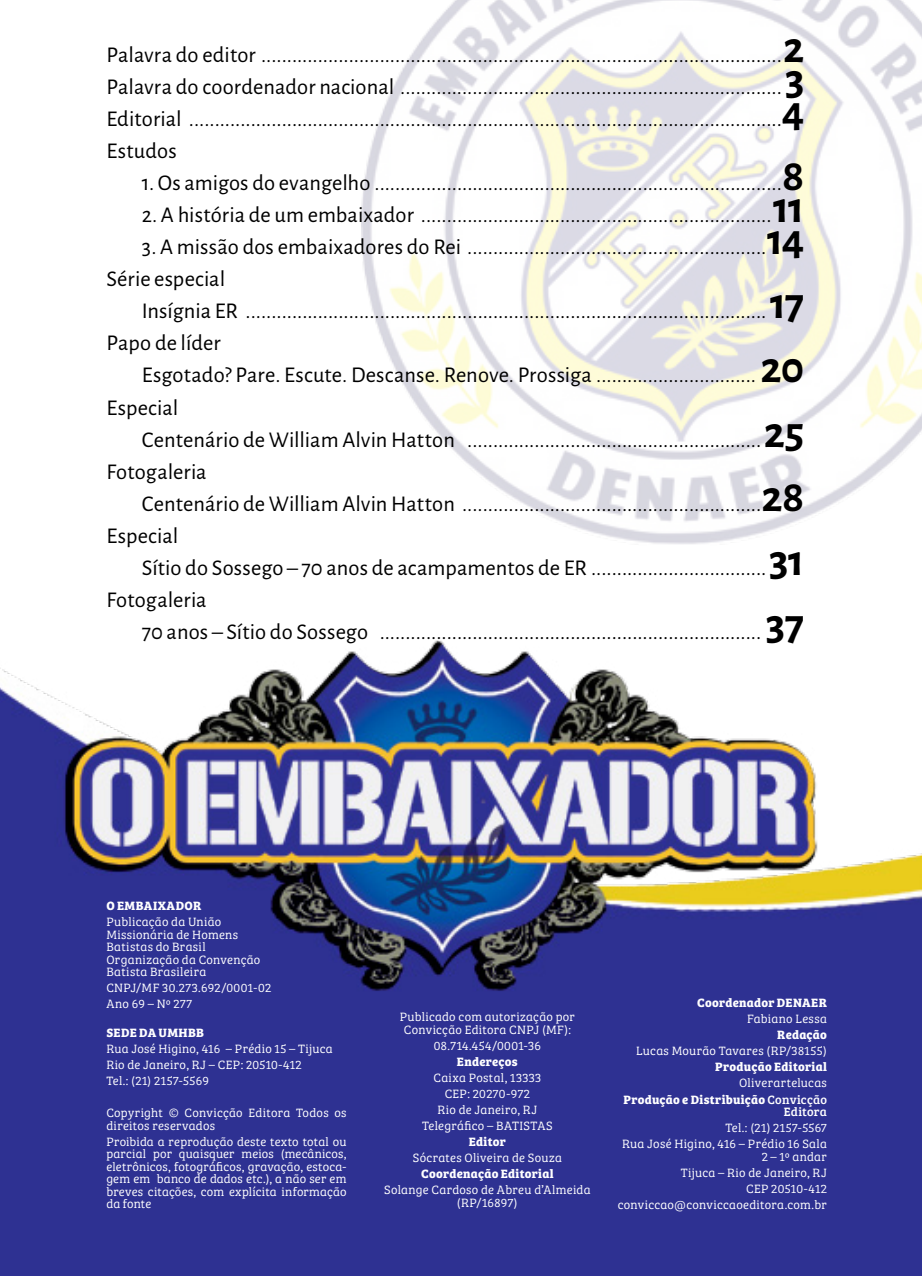
<style>
.page{position:relative;width:922px;height:1276px;background:#fff}
.page>*{position:absolute;margin:0;border:0;box-sizing:border-box;transform-origin:0 0}
.t1{font:22.5px/32px "Alegreya Sans";letter-spacing:.005em;color:#000}
.t2{font:300 12.5px/12.5px "Bree Serif";letter-spacing:.02em;color:#fff}
.t3{font:700 12.5px/16px "Bree Serif";letter-spacing:.02em;color:#fff;text-align:right}
.t4{font:300 12.5px "Bree Serif";letter-spacing:.04em;color:#fff}
.t5{font:12.5px "Bree Serif";letter-spacing:.015em;color:#fff}
.s1{font-weight:700;font-size:45px}
.s2{font-weight:300}
.s3{font-weight:400}
</style>
<div class="page">
<img style="left:0;top:0;width:921px;height:1276px">
<p class="t1" style="left:106px;top:37px;width:699px;text-align:justify">Palavra do editor .....................................................................................................<span class="s1">2<br></span>Palavra do coordenador nacional ..........................................................................<span class="s1">3<br></span>Editorial ...................................................................................................................<span class="s1">4<br></span>Estudos</p>
<p class="t1" style="left:142px;top:166px;width:664px">1. Os amigos do evangelho ...............................................................................<span class="s1">8</span></p>
<p class="t1" style="left:142px;top:198px;width:664px">2. A história de um embaixador ....................................................................<span class="s1">11</span></p>
<p class="t1" style="left:106px;top:230px;width:699px;text-indent:35px">3. A missão dos embaixadores do Rei ..........................................................<span class="s1">14<br></span>Série especial</p>
<p class="t1" style="left:106px;top:294px;width:699px;text-indent:35px">Insígnia ER ..................................................................................................... <span class="s1">17<br></span>Papo de líder</p>
<p class="t1" style="left:106px;top:358px;width:699px;text-indent:35px">Esgotado? Pare. Escute. Descanse. Renove. Prossiga ............................... <span class="s1">20<br></span>Especial</p>
<p class="t1" style="left:106px;top:422px;width:699px;text-indent:35px">Centenário de William Alvin Hatton .........................................................<span class="s1">25<br></span>Fotogaleria</p>
<p class="t1" style="left:106px;top:486px;width:699px;text-indent:35px">Centenário de William Alvin Hatton ..........................................................<span class="s1">28<br></span>Especial</p>
<p class="t1" style="left:106px;top:551px;width:699px;text-indent:35px">Sítio do Sossego – 70 anos de acampamentos de ER ..................................<span class="s1">31<br></span>Fotogaleria</p>
<p class="t1" style="left:142px;top:615px;width:664px">70 anos – Sítio do Sossego .......................................................................... <span class="s1">37</span></p>
<p class="t3" style="left:106px;top:897px;width:96px">O EMBAIXADOR</p>
<p class="t2" style="left:106px;top:915px;width:155px">Publicação da União<br>Missionária de Homens<br>Batistas do Brasil<br>Organização da Convenção<br>Batista Brasileira</p>
<p class="t2" style="left:106px;top:979px;width:166px;line-height:16px">CNPJ/MF 30.273.692/0001-02<br>Ano 69 – Nº 277</p>
<p class="t3" style="left:106px;top:1023px;width:16px">Sede</p>
<p class="t3" style="left:139px;top:1023px;width:66px">da UMHBB</p>
<p class="t2" style="left:106px;top:1040px;width:228px;line-height:16px">Rua José Higino, 416 – Prédio 15 – Tijuca<br>Rio de Janeiro, RJ – CEP: 20510-412<br>Tel.: (21) 2157-5569</p>
<p class="t2" style="left:106px;top:1106px;width:242px">Copyright © Convicção Editora Todos os direitos reservados</p>
<p class="t2" style="left:106px;top:1134px;width:242px;text-align:justify">Proibida a reprodução deste texto total ou parcial por quaisquer meios (mecânicos, eletrônicos, fotográficos, gravação, estoca&shy;gem em banco de dados etc.), a não ser em breves citações, com explícita informação da fonte</p>
<p class="t2" style="left:399px;top:1010px;width:177px;text-align:center">Publicado com autorização por<br>Convicção Editora CNPJ (MF):</p>
<p class="t4" style="left:433px;top:1036px;width:109px">08.714.454/0001-36</p>
<p class="t3" style="left:457px;top:1052px;width:62px">Endereços</p>
<p class="t2" style="left:422px;top:1069px;width:132px;line-height:16px;text-align:center">Caixa Postal, 13333<br>CEP: 20270-972<br>Rio de Janeiro, RJ<br>Telegráfico – BATISTAS</p>
<p class="t3" style="left:468px;top:1133px;width:39px">Editor</p>
<p class="t2" style="left:412px;top:1151px;width:151px">Sócrates Oliveira de Souza</p>
<p class="t3" style="left:421px;top:1165px;width:134px">Coordenação Editorial</p>
<p class="t2" style="left:384px;top:1183px;width:208px;text-align:center">Solange Cardoso de Abreu d’Almeida (RP/16897)</p>
<p class="t3" style="left:697px;top:994px;width:131px">Coordenador DENAER</p>
<p class="t2" style="left:746px;top:1012px;width:81px">Fabiano Lessa</p>
<p class="t3" style="left:777px;top:1026px;width:51px">Redação</p>
<p class="t2" style="left:636px;top:1044px;width:192px">Lucas Mourão Tavares (RP/38155)</p>
<p class="t3" style="left:715px;top:1058px;width:113px">Produção Editorial</p>
<p class="t3" style="left:623px;top:1074px;width:205px"><span class="s2">Oliverartelucas<br></span>Produção e Distribuição <span class="s3">Convicção</span></p>
<p class="t5" style="left:783px;top:1102px;width:45px">Editora</p>
<p class="t2" style="left:622px;top:1119px;width:206px;line-height:16px;text-align:right">Tel.: (21) 2157-5567<br>Rua José Higino, 416 – Prédio 16 Sala</p>
<p class="t2" style="left:617px;top:1147px;width:211px;line-height:16px;text-align:right">2 – 1º andar<br>Tijuca – Rio de Janeiro, RJ<br>CEP 20510-412 conviccao@conviccaoeditora.com.br</p>
</div>
